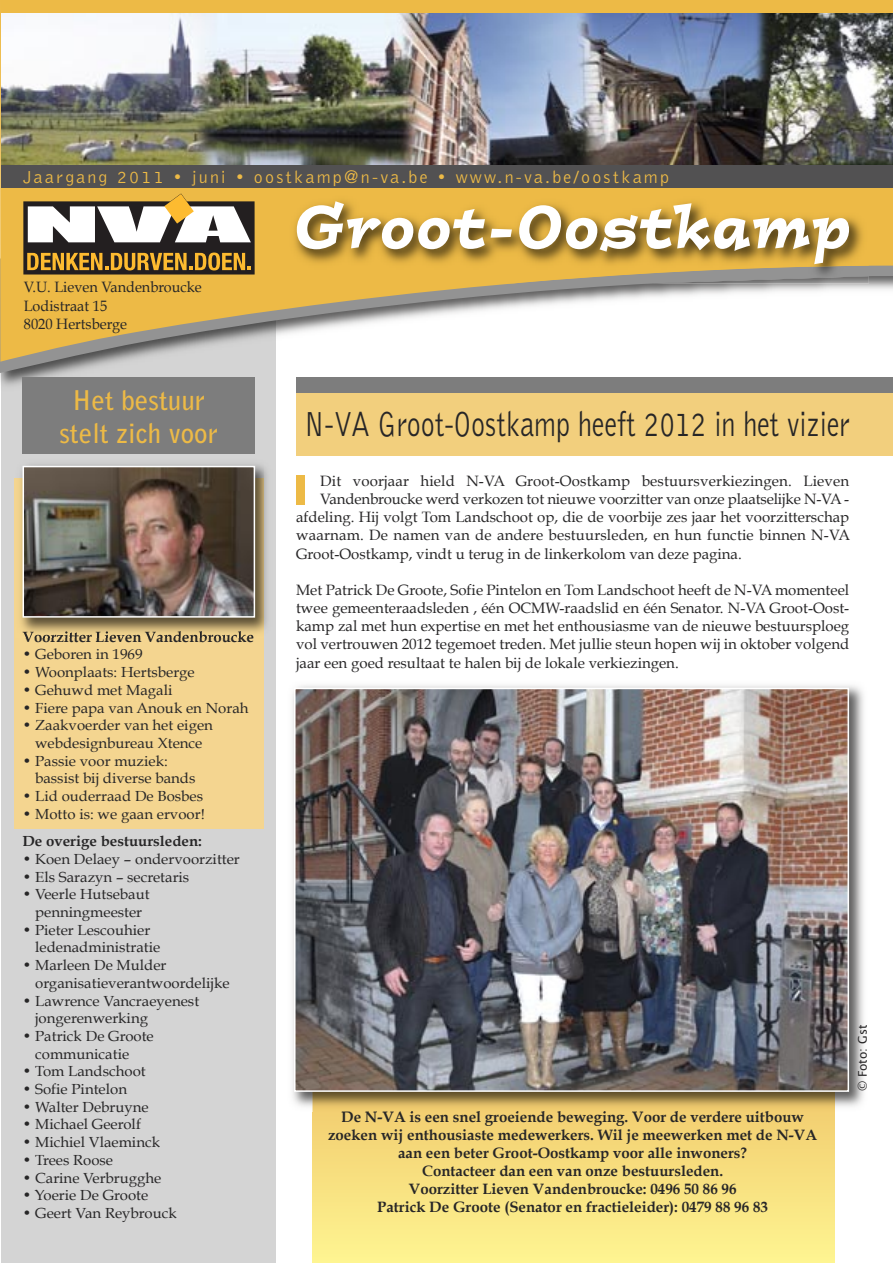
<style>
.page{position:relative;width:893px;height:1263px;background:#fff}
.page>*{position:absolute;margin:0;border:0;box-sizing:border-box;transform-origin:0 0}
.t1{font:300 36px "Bell Gothic Std";color:#272627;scale:.78 1}
.t2{font:700 27px/32.4px "Bell Gothic Std";color:#edba46;text-align:center}
.t3{font:300 18px "Bell Gothic Std";letter-spacing:.125em;color:#edba46}
.t4{font:15px/18.1px "Book Antiqua";color:#272627;text-align:justify}
.t5{font:700 15px/18px "Book Antiqua";color:#272627;text-align:center}
.t6{font:15px/18.1px "Book Antiqua";color:#272627;scale:.96 1}
.t7{font:14.55px/17.7px "Book Antiqua";color:#272627}
.t8{font:700 14.55px "Book Antiqua";letter-spacing:-.005em;color:#272627}
.t9{font:12px "Lucida Grande";color:#272627}
</style>
<div class="page">
<div style="left:1px;top:300px;width:275px;height:963px;background:#d4d4d4"></div>
<div style="left:14px;top:478px;width:250px;height:351px;background:#f4d590"></div>
<svg style="left:312px;top:1111px;width:522px;height:152px;background:#f8e181"></svg>
<img style="left:1px;top:373px;width:64px;height:19px">
<svg style="left:0;top:362px;width:115px;height:11px"></svg>
<svg style="left:0;top:0;width:893px;height:362px"></svg>
<div style="left:23px;top:377px;width:232px;height:77px;background:#7d7d7d"></div>
<svg style="left:23px;top:194px;width:232px;height:80px"></svg>
<img style="left:290px;top:195px;width:579px;height:88px">
<svg style="left:297px;top:201px;width:552px;height:63px"></svg>
<img style="left:1px;top:13px;width:892px;height:152px">
<div style="left:1px;top:165px;width:892px;height:23px;background:#525152"></div>
<div style="left:296px;top:383px;width:597px;height:73px;background:#f2cf7d"></div>
<div style="left:296px;top:377px;width:597px;height:16px;background:#7d7d7d"></div>
<div style="left:297px;top:475px;width:8px;height:29px;background:#edba46"></div>
<img style="left:20px;top:464px;width:247px;height:173px">
<img style="left:23px;top:631px;width:51px;height:6px">
<img style="left:26px;top:469px;width:226px;height:146px">
<div style="left:23px;top:466px;width:232px;height:152px;border:2px solid #fff"></div>
<img style="left:292px;top:685px;width:572px;height:426px">
<img style="left:312px;top:1092px;width:522px;height:19px">
<img style="left:297px;top:691px;width:549px;height:398px">
<div style="left:294px;top:688px;width:555px;height:404px;border:2px solid #fff"></div>
<p class="t3" style="left:23px;top:170px;width:648px">Jaargang 2011 • juni • oostkamp@n-va.be • www.n-va.be/oostkamp</p>
<p class="t6" style="left:24px;top:278px;width:187px">V.U. Lieven Vandenbroucke<br>Lodistraat 15<br>8020 Hertsberge</p>
<h2 class="t2" style="left:59px;top:385px;width:160px">Het bestuur stelt zich voor</h2>
<p class="t8" style="left:22px;top:628px;width:233px">Voorzitter Lieven Vandenbroucke</p>
<p class="t7" style="left:22px;top:646px;width:122px">• Geboren in 1969</p>
<p class="t7" style="left:22px;top:664px;width:174px">• Woonplaats: Hertsberge</p>
<p class="t7" style="left:22px;top:681px;width:152px">• Gehuwd met Magali</p>
<p class="t7" style="left:22px;top:699px;width:228px">• Fiere papa van Anouk en Norah</p>
<p class="t7" style="left:22px;top:717px;width:192px;text-align:center">• Zaakvoerder van het eigen webdesignbureau Xtence</p>
<p class="t7" style="left:35px;top:752px;width:162px;text-indent:-13px">• Passie voor muziek: bassist bij diverse bands</p>
<p class="t7" style="left:22px;top:787px;width:182px">• Lid ouderraad De Bosbes</p>
<p class="t7" style="left:22px;top:805px;width:184px">• Motto is: we gaan ervoor!</p>
<p class="t8" style="left:22px;top:833px;width:181px">De overige bestuursleden:</p>
<p class="t7" style="left:22px;top:850px;width:219px">• Koen Delaey – ondervoorzitter</p>
<p class="t7" style="left:22px;top:868px;width:168px">• Els Sarazyn – secretaris</p>
<p class="t7" style="left:22px;top:886px;width:129px;text-align:center">• Veerle Hutsebaut penningmeester</p>
<p class="t7" style="left:35px;top:921px;width:127px;text-indent:-13px">• Pieter Lescouhier ledenadministratie</p>
<p class="t7" style="left:35px;top:957px;width:196px;text-indent:-13px">• Marleen De Mulder organisatieverantwoordelijke</p>
<p class="t7" style="left:35px;top:992px;width:166px;text-indent:-13px">• Lawrence Vancraeyenest jongerenwerking</p>
<p class="t7" style="left:35px;top:1027px;width:120px;text-indent:-13px">• Patrick De Groote communicatie</p>
<p class="t7" style="left:22px;top:1063px;width:125px">• Tom Landschoot</p>
<p class="t7" style="left:22px;top:1080px;width:106px">• Sofie Pintelon</p>
<p class="t7" style="left:22px;top:1098px;width:128px">• Walter Debruyne</p>
<p class="t7" style="left:22px;top:1116px;width:120px">• Michael Geerolf</p>
<p class="t7" style="left:22px;top:1133px;width:139px">• Michiel Vlaeminck</p>
<p class="t7" style="left:22px;top:1151px;width:92px">• Trees Roose</p>
<p class="t7" style="left:22px;top:1169px;width:140px">• Carine Verbrugghe</p>
<p class="t7" style="left:22px;top:1187px;width:127px">• Yoerie De Groote</p>
<p class="t7" style="left:22px;top:1204px;width:156px">• Geert Van Reybrouck</p>
<h1 class="t1" style="left:304px;top:410px;width:701px">N-VA Groot-Oostkamp heeft 2012 in het vizier</h1>
<p class="t4" style="left:320px;top:472px;width:530px">Dit voorjaar hield N-VA Groot-Oostkamp bestuursverkiezingen. Lieven</p>
<p class="t4" style="left:320px;top:490px;width:530px">Vandenbroucke werd verkozen tot nieuwe voorzitter van onze plaatselijke N-VA -</p>
<p class="t4" style="left:296px;top:508px;width:555px">afdeling. Hij volgt Tom Landschoot op, die de voorbije zes jaar het voorzitterschap</p>
<p class="t4" style="left:296px;top:526px;width:555px">waarnam. De namen van de andere bestuursleden, en hun functie binnen N-VA</p>
<p class="t4" style="left:296px;top:545px;width:447px">Groot-Oostkamp, vindt u terug in de linkerkolom van deze pagina.</p>
<p class="t4" style="left:296px;top:581px;width:555px">Met Patrick De Groote, Sofie Pintelon en Tom Landschoot heeft de N-VA momenteel twee gemeenteraadsleden , één OCMW-raadslid en één Senator. N-VA Groot-Oost&shy;kamp zal met hun expertise en met het enthousiasme van de nieuwe bestuursploeg vol vertrouwen 2012 tegemoet treden. Met jullie steun hopen wij in oktober volgend jaar een goed resultaat te halen bij de lokale verkiezingen.</p>
<p class="t5" style="left:328px;top:1108px;width:491px">De N-VA is een snel groeiende beweging. Voor de verdere uitbouw zoeken wij enthousiaste medewerkers. Wil je meewerken met de N-VA aan een beter Groot-Oostkamp voor alle inwoners?<br>Contacteer dan een van onze bestuursleden.<br>Voorzitter Lieven Vandenbroucke: 0496 50 86 96<br>Patrick De Groote (Senator en fractieleider): 0479 88 96 83</p>
<p class="t9" style="left:855px;top:1091px;width:68px;rotate:-90deg">© Foto: Gst</p>
</div>
